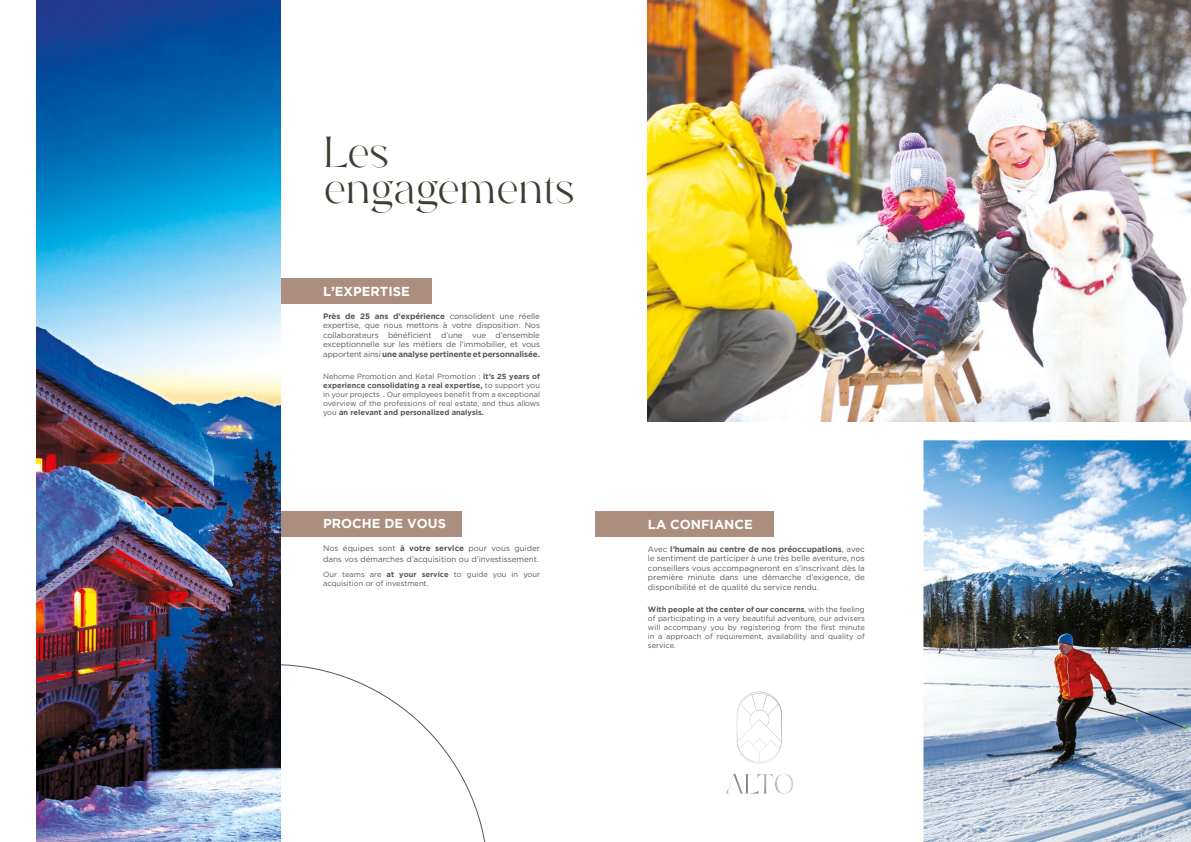
<style>
.page{position:relative;width:1191px;height:842px;background:#fff}
.page>*{position:absolute;margin:0;border:0;box-sizing:border-box;transform-origin:0 0}
.t1{font:42px/36px "PS Aelyn Regular";letter-spacing:-.07em;color:#384031}
.t2{font:700 13px "Gotham";color:#fff}
.t3{font:8px/9.6px "Gotham";color:#585856;text-align:justify}
.t4{font:7.5px/9px "Gotham";color:#585856;text-align:justify}
.s1{font-weight:700}
</style>
<div class="page">
<div style="left:122px;top:279px;width:309px;height:25px;background:#ac8e7e"></div>
<div style="left:122px;top:511px;width:340px;height:25px;background:#ac8e7e"></div>
<div style="left:595px;top:511px;width:179px;height:25px;background:#ac8e7e"></div>
<svg style="left:280px;top:664px;width:206px;height:178px"></svg>
<img style="left:648px;top:0;width:543px;height:421px">
<img style="left:923px;top:440px;width:268px;height:402px">
<img style="left:36px;top:0;width:244px;height:842px">
<svg style="left:726px;top:692px;width:67px;height:102px"></svg>
<h1 class="t1" style="left:323px;top:135px;width:254px">Les engagements</h1>
<h2 class="t2" style="left:323px;top:284px;width:88px">L’EXPERTISE</h2>
<p class="t3" style="left:323px;top:311px;width:218px"><span class="s1">Près de 25 ans d’expérience</span> consolident une réelle expertise, que nous mettons à votre disposition. Nos collaborateurs bénéficient d’une vue d’ensemble exceptionnelle sur les métiers de l’immobilier, et vous apportent ainsi <span class="s1">une analyse pertinente et personnalisée.</span></p>
<p class="t4" style="left:323px;top:372px;width:218px">Nehome Promotion and Ketal Promotion : <span class="s1">it’s 25 years of experience consolidating a real expertise,</span> to support you in your projects . Our employees benefit from a exceptional overview of the professions of real estate, and thus allows you <span class="s1">an relevant and personalized analysis.</span></p>
<h2 class="t2" style="left:323px;top:516px;width:124px">PROCHE DE VOUS</h2>
<p class="t3" style="left:323px;top:543px;width:218px;line-height:10.8px">Nos équipes sont <span class="s1">à votre service</span> pour vous guider dans vos démarches d’acquisition ou d’investissement.</p>
<p class="t4" style="left:323px;top:570px;width:218px">Our teams are <span class="s1">at your service</span> to guide you in your acquisition or of investment.</p>
<h2 class="t2" style="left:648px;top:517px;width:106px">LA CONFIANCE</h2>
<p class="t3" style="left:648px;top:544px;width:218px">Avec <span class="s1">l’humain au centre de nos préoccupations</span>, avec le sentiment de participer à une très belle aventure, nos conseillers vous accompagneront en s’inscrivant dès la première minute dans une démarche d’exigence, de disponibilité et de qualité du service rendu.</p>
<p class="t4" style="left:648px;top:605px;width:218px"><span class="s1">With people at the center of our concerns</span>, with the feeling of participating in a very beautiful adventure, our advisers will accompany you by registering from the first minute in a approach of requirement, availability and quality of service.</p>
</div>
